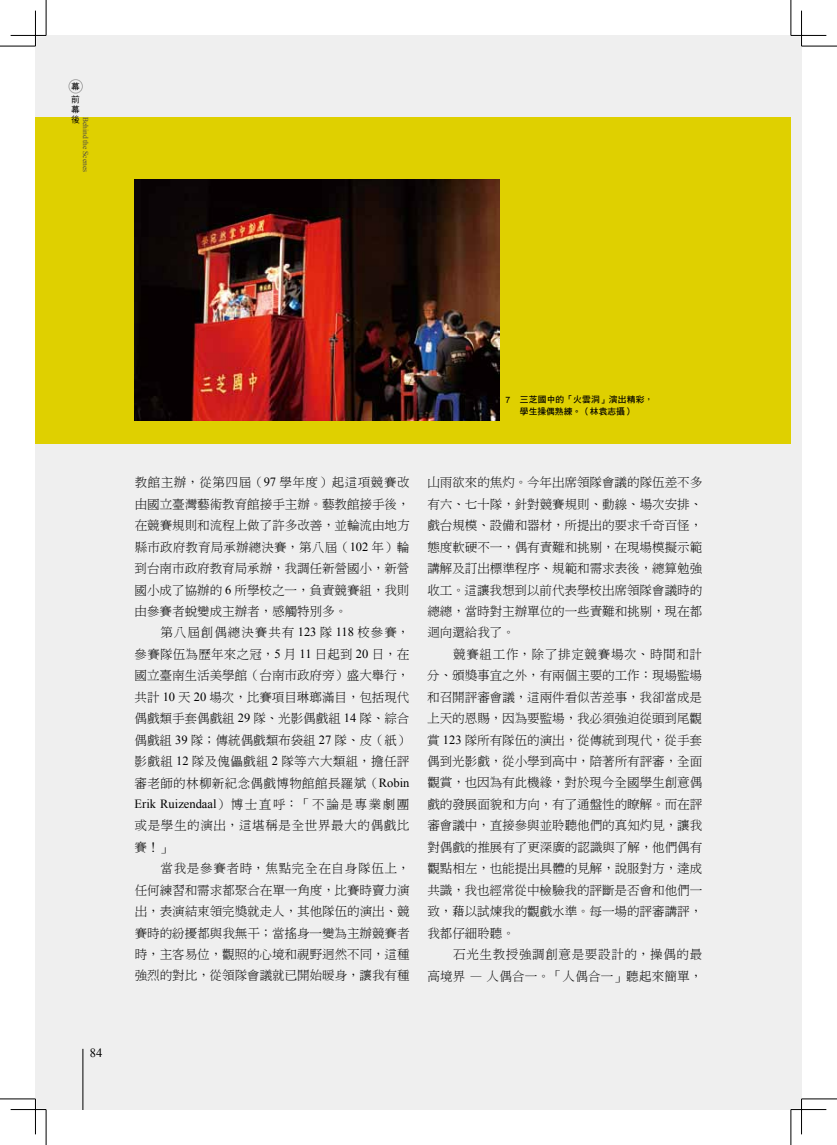
<style>
.page{position:relative;width:837px;height:1145px;background:#fff}
.page>*{position:absolute;margin:0;border:0;box-sizing:border-box;transform-origin:0 0}
.t1{font:12.5px/21.4px "DF Ming Lt HK BF";color:#000;text-align:justify}
.t2{font:12.5px/21.4px "DF Ming Lt HK BF";letter-spacing:.055em;color:#000;text-align:right}
.t3{font:12.5px "Times New Roman";color:#000}
.t4{font:12.5px/21.4px "DF Ming Lt HK BF";letter-spacing:.05em;color:#000}
.t5{font:8.75px/11.2px "DF Hei Bd HKP BF";letter-spacing:.02em;color:#000;text-align:center}
.t6{font:8.75px/13.4px "DF Hei Md HKP BF";color:#000}
.t7{font:7.5px "Times New Roman";color:#4c4948}
.s1{font-family:"Arial"}
.s2{font-family:"Times New Roman"}
.s3{font-family:"DF Ming Lt HK BF"}
</style>
<div class="page">
<div style="left:35px;top:35px;width:766px;height:1074px;background:#efefef"></div>
<div style="left:35px;top:117px;width:755px;height:327px;background:#dfd000"></div>
<hr style="left:83px;top:1048px;width:1px;height:61px;background:#000">
<div style="left:69px;top:79px;width:13px;height:14px;border:1px solid #000;border-radius:50%"></div>
<img style="left:135px;top:180px;width:364px;height:241px">
<hr style="left:11px;top:1108px;width:35px;height:2px;background:#fff">
<hr style="left:790px;top:1108px;width:36px;height:2px;background:#fff">
<hr style="left:800px;top:11px;width:2px;height:35px;background:#fff">
<hr style="left:800px;top:1098px;width:2px;height:36px;background:#fff">
<hr style="left:0;top:46px;width:35px;height:1px;background:#000">
<hr style="left:801px;top:46px;width:35px;height:1px;background:#000">
<hr style="left:0;top:1098px;width:35px;height:1px;background:#000">
<hr style="left:801px;top:1098px;width:35px;height:1px;background:#000">
<hr style="left:46px;top:0;width:1px;height:35px;background:#000">
<hr style="left:46px;top:1109px;width:1px;height:35px;background:#000">
<hr style="left:790px;top:0;width:1px;height:35px;background:#000">
<hr style="left:790px;top:1109px;width:1px;height:35px;background:#000">
<hr style="left:11px;top:35px;width:35px;height:1px;background:#000">
<hr style="left:790px;top:35px;width:36px;height:1px;background:#000">
<hr style="left:11px;top:1109px;width:35px;height:1px;background:#000">
<hr style="left:790px;top:1109px;width:36px;height:1px;background:#000">
<hr style="left:35px;top:11px;width:1px;height:35px;background:#000">
<hr style="left:35px;top:1098px;width:1px;height:36px;background:#000">
<hr style="left:801px;top:11px;width:1px;height:35px;background:#000">
<hr style="left:801px;top:1098px;width:1px;height:36px;background:#000">
<p class="t6" style="left:71px;top:80px;width:10px">幕前</p>
<p class="t6" style="left:71px;top:105px;width:10px;line-height:10px">幕後</p>
<p class="t7" style="left:91px;top:117px;width:57px;rotate:90deg">Behind the Scenes</p>
<p class="t3" style="left:90px;top:1044px;width:14px">84</p>
<p class="t5" style="left:505px;top:394px;width:149px"><span class="s1">7</span> 三芝國中的「火雲洞」演出精彩，學生操偶熟練。（林袁志攝）</p>
<p class="t1" style="left:134px;top:472px;width:276px">教館主辦，從第四屆（<span class="s2">97</span> 學年度）起這項競賽改由國立臺灣藝術教育館接手主辦。藝教館接手後，在競賽規則和流程上做了許多改善，並輪流由地方縣市政府教育局承辦總決賽，第八屆（<span class="s2">102</span> 年）輪到台南市政府教育局承辦，我調任新營國小，新營國小成了協辦的 <span class="s2">6</span> 所學校之一，負責競賽組，我則由參賽者蛻變成主辦者，感觸特別多。</p>
<p class="t1" style="left:134px;top:622px;width:276px;text-indent:26px">第八屆創偶總決賽共有 <span class="s2">123</span> 隊 <span class="s2">118</span> 校參賽，參賽隊伍為歷年來之冠，<span class="s2">5</span> 月 <span class="s2">11</span> 日起到 <span class="s2">20</span> 日，在國立臺南生活美學館（台南市政府旁）盛大舉行，共計 <span class="s2">10</span> 天 <span class="s2">20</span> 場次，比賽項目琳瑯滿目，包括現代偶戲類手套偶戲組 <span class="s2">29</span> 隊、光影偶戲組 <span class="s2">14</span> 隊、綜合偶戲組 <span class="s2">39</span> 隊；傳統偶戲類布袋組 <span class="s2">27</span> 隊、皮（紙）影戲組 <span class="s2">12</span> 隊及傀儡戲組 <span class="s2">2</span> 隊等六大類組，擔任評審老師的林柳新紀念偶戲博物館館長羅斌（<span class="s2">Robin</span></p>
<p class="t3" style="left:134px;top:795px;width:276px">Erik Ruizendaal<span class="s3">）博士直呼：「不論是專業劇團</span></p>
<p class="t4" style="left:134px;top:815px;width:276px">或是學生的演出，這堪稱是全世界最大的偶戲比賽！」</p>
<p class="t1" style="left:135px;top:857px;width:276px;text-indent:26px">當我是參賽者時，焦點完全在自身隊伍上，任何練習和需求都聚合在單一角度，比賽時賣力演出，表演結束領完獎就走人，其他隊伍的演出、競賽時的紛擾都與我無干；當搖身一變為主辦競賽者時，主客易位，觀照的心境和視野迥然不同，這種強烈的對比，從領隊會議就已開始暖身，讓我有種</p>
<p class="t1" style="left:427px;top:472px;width:276px">山雨欲來的焦灼。今年出席領隊會議的隊伍差不多有六、七十隊，針對競賽規則、動線、場次安排、戲台規模、設備和器材，所提出的要求千奇百怪，態度軟硬不一，偶有責難和挑剔，在現場模擬示範講解及訂出標準程序、規範和需求表後，總算勉強收工。這讓我想到以前代表學校出席領隊會議時的總總，當時對主辦單位的一些責難和挑剔，現在都迴向還給我了。</p>
<p class="t1" style="left:427px;top:643px;width:276px;text-indent:26px">競賽組工作，除了排定競賽場次、時間和計分、頒獎事宜之外，有兩個主要的工作：現場監場和召開評審會議，這兩件看似苦差事，我卻當成是上天的恩賜，因為要監場，我必須強迫從頭到尾觀賞 <span class="s2">123</span> 隊所有隊伍的演出，從傳統到現代，從手套偶到光影戲，從小學到高中，陪著所有評審，全面觀賞，也因為有此機緣，對於現今全國學生創意偶戲的發展面貌和方向，有了通盤性的瞭解。而在評審會議中，直接參與並聆聽他們的真知灼見，讓我對偶戲的推展有了更深廣的認識與了解，他們偶有觀點相左，也能提出具體的見解，說服對方，達成共識，我也經常從中檢驗我的評斷是否會和他們一致，藉以試煉我的觀戲水準。每一場的評審講評，我都仔細聆聽。</p>
<p class="t2" style="left:427px;top:943px;width:276px">石光生教授強調創意是要設計的，操偶的最<br>高境界 — 人偶合一。「人偶合一」聽起來簡單，</p>
</div>
